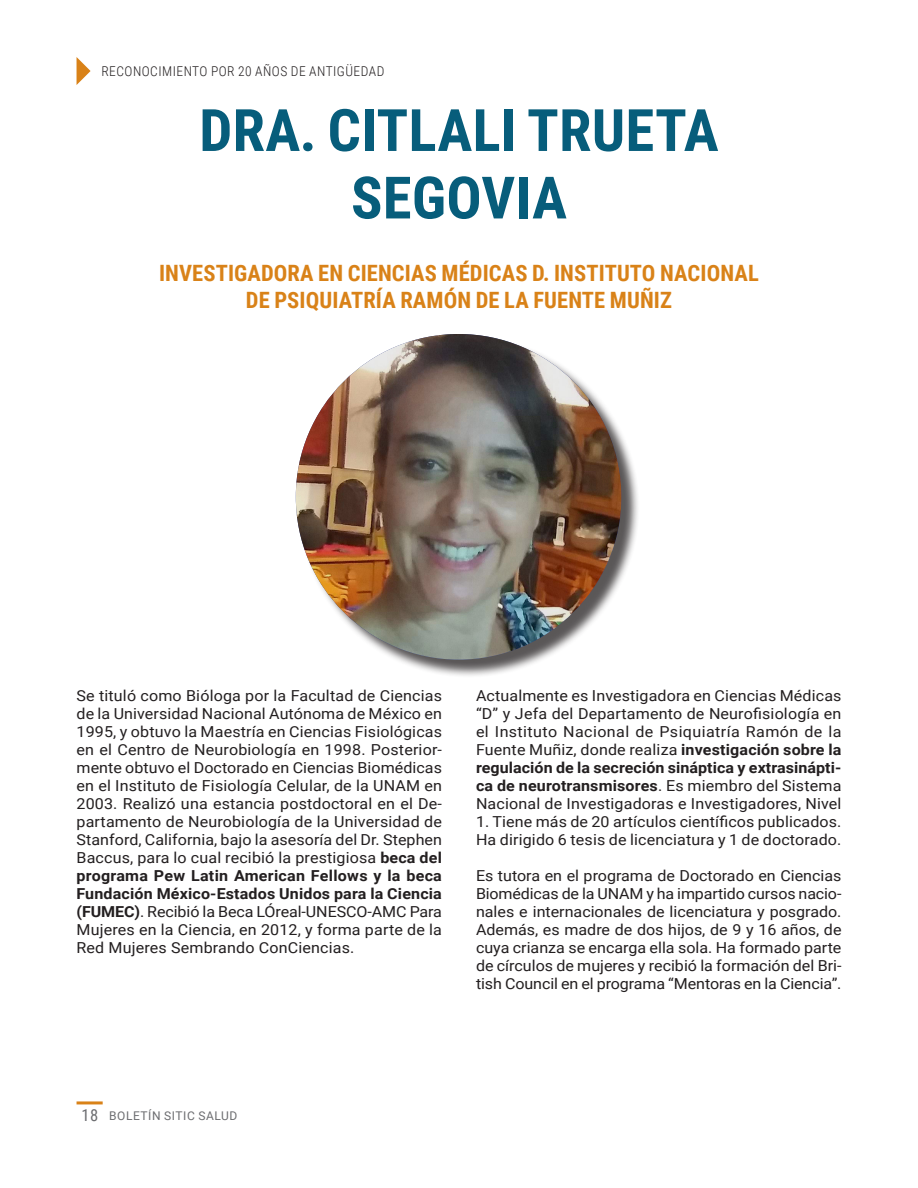
<style>
.page{position:relative;width:918px;height:1188px;background:#fff}
.page>*{position:absolute;margin:0;border:0;box-sizing:border-box;transform-origin:0 0}
.t1{font:700 58.5px/67.5px "Roboto Condensed";letter-spacing:.005em;color:#075d7b;text-align:center}
.t2{font:700 22.5px/27px "Roboto Condensed";letter-spacing:.005em;color:#d98218;text-align:center}
.t3{font:16.5px "Roboto Condensed";color:#6c6d70}
.t4{font:15.15px/18px "Roboto";letter-spacing:.01em;color:#231f20;text-align:justify;scale:1.06 1}
.t5{font:300 13.5px "Roboto Condensed";letter-spacing:.035em;color:#231f20}
.t6{font:12px "Roboto";letter-spacing:.045em;color:#6c6d70}
.s1{font-weight:700}
</style>
<div class="page">
<hr style="left:77px;top:1101px;width:26px;height:3px;background:#d98218">
<svg style="left:77px;top:57px;width:14px;height:28px"></svg>
<div style="left:298px;top:336px;width:342px;height:342px;background:#231f20;opacity:.75"></div>
<img style="left:296px;top:334px;width:325px;height:326px;border-radius:163px">
<p class="t5" style="left:101px;top:62px;width:284px">RECONOCIMIENTO POR 20 AÑOS DE ANTIGÜEDAD</p>
<p class="t1" style="left:199px;top:94px;width:521px">DRA. CITLALI TRUETA<br>SEGOVIA</p>
<p class="t2" style="left:159px;top:259px;width:601px">INVESTIGADORA EN CIENCIAS MÉDICAS D. INSTITUTO NACIONAL<br>DE PSIQUIATRÍA RAMÓN DE LA FUENTE MUÑIZ</p>
<p class="t4" style="left:77px;top:686px;width:346px">Se tituló como Bióloga por la Facultad de Ciencias de la Universidad Nacional Autónoma de México en 1995, y obtuvo la Maestría en Ciencias Fisiológicas en el Centro de Neurobiología en 1998. Posterior&shy;mente obtuvo el Doctorado en Ciencias Biomédicas en el Instituto de Fisiología Celular, de la UNAM en 2003. Realizó una estancia postdoctoral en el De&shy;partamento de Neurobiología de la Universidad de Stanford, California, bajo la asesoría del Dr. Stephen Baccus, para lo cual recibió la prestigiosa <span class="s1">beca del programa Pew Latin American Fellows y la beca Fundación México-Estados Unidos para la Ciencia (FUMEC)</span>. Recibió la Beca LÓreal-UNESCO-AMC Para Mujeres en la Ciencia, en 2012, y forma parte de la Red Mujeres Sembrando ConCiencias.</p>
<p class="t4" style="left:476px;top:686px;width:346px">Actualmente es Investigadora en Ciencias Médicas “D” y Jefa del Departamento de Neurofisiología en el Instituto Nacional de Psiquiatría Ramón de la Fuente Muñiz, donde realiza <span class="s1">investigación sobre la regulación de la secreción sináptica y extrasinápti&shy;ca de neurotransmisores</span>. Es miembro del Sistema Nacional de Investigadoras e Investigadores, Nivel</p>
<p class="t4" style="left:476px;top:812px;width:346px">1. Tiene más de 20 artículos científicos publicados.<br>Ha dirigido 6 tesis de licenciatura y 1 de doctorado.</p>
<p class="t4" style="left:476px;top:866px;width:346px">Es tutora en el programa de Doctorado en Ciencias Biomédicas de la UNAM y ha impartido cursos nacio&shy;nales e internacionales de licenciatura y posgrado.<br>Además, es madre de dos hijos, de 9 y 16 años, de cuya crianza se encarga ella sola. Ha formado parte de círculos de mujeres y recibió la formación del Bri&shy;tish Council en el programa “Mentoras en la Ciencia”.</p>
<p class="t3" style="left:81px;top:1104px;width:18px">18</p>
<p class="t6" style="left:109px;top:1108px;width:130px">BOLETÍN SITIC SALUD</p>
</div>
